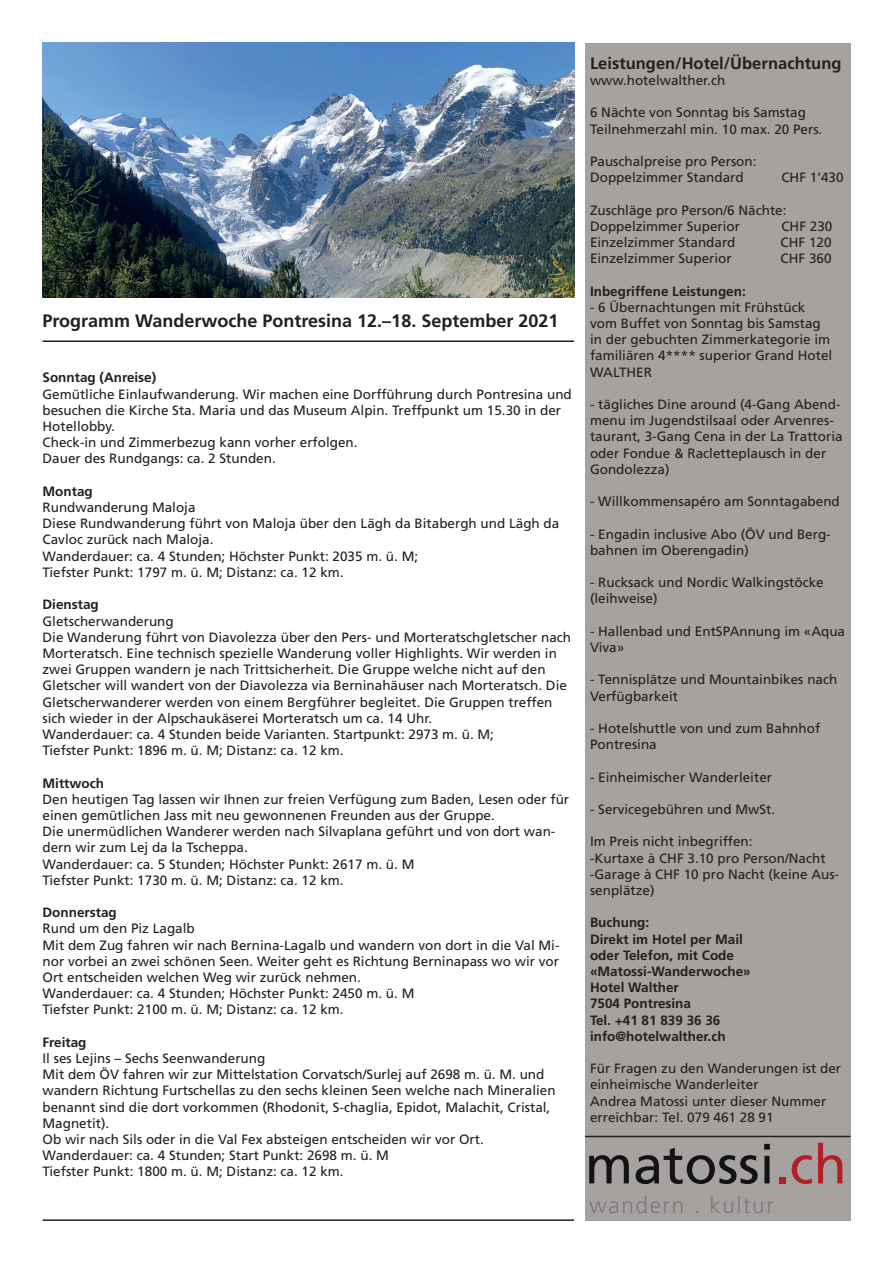
<style>
.page{position:relative;width:893px;height:1263px;background:#fff}
.page>*{position:absolute;margin:0;border:0;box-sizing:border-box;transform-origin:0 0}
.t1{font:54.15px "Frutiger LT";color:#111314}
.t2{font:300 22.5px "Frutiger LT";letter-spacing:.07em;color:#75797b}
.t3{font:700 18px "Frutiger LT";color:#231f20}
.t4{font:700 16.5px "Frutiger LT";color:#231f20}
.t5{font:13.5px/16.2px "Frutiger LT";color:#231f20}
.t6{font:700 13.5px/16.2px "Frutiger LT";color:#231f20}
.s1{color:#b11f27}
</style>
<div class="page">
<div style="left:585px;top:43px;width:265px;height:1177px;background:#a7a2a0"></div>
<img style="left:43px;top:43px;width:531px;height:255px">
<hr style="left:43px;top:340px;width:531px;height:2px;background:#231f20">
<hr style="left:585px;top:1136px;width:265px;height:1px;background:#231f20">
<hr style="left:43px;top:1219px;width:531px;height:2px;background:#231f20">
<h3 class="t3" style="left:43px;top:310px;width:517px">Programm Wanderwoche Pontresina 12.–18. September 2021</h3>
<p class="t6" style="left:43px;top:370px;width:115px">Sonntag (Anreise)</p>
<p class="t5" style="left:43px;top:386px;width:531px">Gemütliche Einlaufwanderung. Wir machen eine Dorfführung durch Pontresina und besuchen die Kirche Sta. Maria und das Museum Alpin. Treffpunkt um 15.30 in der Hotellobby.<br>Check-in und Zimmerbezug kann vorher erfolgen.<br>Dauer des Rundgangs: ca. 2 Stunden.</p>
<p class="t6" style="left:43px;top:483px;width:52px">Montag</p>
<p class="t5" style="left:43px;top:499px;width:518px">Rundwanderung Maloja<br>Diese Rundwanderung führt von Maloja über den Lägh da Bitabergh und Lägh da Cavloc zurück nach Maloja.<br>Wanderdauer: ca. 4 Stunden; Höchster Punkt: 2035 m. ü. M;<br>Tiefster Punkt: 1797 m. ü. M; Distanz: ca. 12 km.</p>
<p class="t6" style="left:43px;top:597px;width:58px">Dienstag</p>
<p class="t5" style="left:43px;top:613px;width:530px">Gletscherwanderung<br>Die Wanderung führt von Diavolezza über den Pers- und Morteratschgletscher nach Morteratsch. Eine technisch spezielle Wanderung voller Highlights. Wir werden in zwei Gruppen wandern je nach Trittsicherheit. Die Gruppe welche nicht auf den Gletscher will wandert von der Diavolezza via Berninahäuser nach Morteratsch. Die Gletscherwanderer werden von einem Bergführer begleitet. Die Gruppen treffen sich wieder in der Alpschaukäserei Morteratsch um ca. 14 Uhr.<br>Wanderdauer: ca. 4 Stunden beide Varianten. Startpunkt: 2973 m. ü. M;<br>Tiefster Punkt: 1896 m. ü. M; Distanz: ca. 12 km.</p>
<p class="t6" style="left:43px;top:775px;width:63px">Mittwoch</p>
<p class="t5" style="left:43px;top:791px;width:528px">Den heutigen Tag lassen wir Ihnen zur freien Verfügung zum Baden, Lesen oder für einen gemütlichen Jass mit neu gewonnenen Freunden aus der Gruppe.<br>Die unermüdlichen Wanderer werden nach Silvaplana geführt und von dort wan&shy;dern wir zum Lej da la Tscheppa.<br>Wanderdauer: ca. 5 Stunden; Höchster Punkt: 2617 m. ü. M<br>Tiefster Punkt: 1730 m. ü. M; Distanz: ca. 12 km.</p>
<p class="t6" style="left:43px;top:904px;width:76px">Donnerstag</p>
<p class="t5" style="left:43px;top:921px;width:518px">Rund um den Piz Lagalb<br>Mit dem Zug fahren wir nach Bernina-Lagalb und wandern von dort in die Val Mi&shy;nor vorbei an zwei schönen Seen. Weiter geht es Richtung Berninapass wo wir vor Ort entscheiden welchen Weg wir zurück nehmen.<br>Wanderdauer: ca. 4 Stunden; Höchster Punkt: 2450 m. ü. M<br>Tiefster Punkt: 2100 m. ü. M; Distanz: ca. 12 km.</p>
<p class="t6" style="left:43px;top:1034px;width:46px">Freitag</p>
<p class="t5" style="left:43px;top:1050px;width:515px">Il ses Lejins – Sechs Seenwanderung<br>Mit dem ÖV fahren wir zur Mittelstation Corvatsch/Surlej auf 2698 m. ü. M. und wandern Richtung Furtschellas zu den sechs kleinen Seen welche nach Mineralien benannt sind die dort vorkommen (Rhodonit, S-chaglia, Epidot, Malachit, Cristal, Magnetit).<br>Ob wir nach Sils oder in die Val Fex absteigen entscheiden wir vor Ort.<br>Wanderdauer: ca. 4 Stunden; Start Punkt: 2698 m. ü. M<br>Tiefster Punkt: 1800 m. ü. M; Distanz: ca. 12 km.</p>
<p class="t4" style="left:590px;top:53px;width:253px">Leistungen/Hotel/Übernachtung</p>
<p class="t5" style="left:590px;top:72px;width:137px">www.hotelwalther.ch</p>
<p class="t5" style="left:590px;top:105px;width:234px">6 Nächte von Sonntag bis Samstag<br>Teilnehmerzahl min. 10 max. 20 Pers.</p>
<p class="t5" style="left:590px;top:153px;width:168px">Pauschalpreise pro Person:<br>Doppelzimmer Standard</p>
<p class="t5" style="left:781px;top:169px;width:64px">CHF 1’430</p>
<p class="t5" style="left:590px;top:202px;width:198px">Zuschläge pro Person/6 Nächte:<br>Doppelzimmer Superior</p>
<p class="t5" style="left:781px;top:218px;width:53px">CHF 230</p>
<p class="t5" style="left:590px;top:234px;width:147px">Einzelzimmer Standard</p>
<p class="t5" style="left:781px;top:234px;width:53px">CHF 120</p>
<p class="t5" style="left:590px;top:250px;width:143px">Einzelzimmer Superior</p>
<p class="t5" style="left:781px;top:250px;width:53px">CHF 360</p>
<p class="t6" style="left:590px;top:283px;width:157px">Inbegriffene Leistungen:</p>
<p class="t5" style="left:590px;top:299px;width:244px">- 6 Übernachtungen mit Frühstück vom Buffet von Sonntag bis Samstag in der gebuchten Zimmerkategorie im familiären 4**** superior Grand Hotel<br>WALTHER</p>
<p class="t5" style="left:590px;top:396px;width:254px">- tägliches Dine around (4-Gang Abend&shy;menu im Jugendstilsaal oder Arvenres&shy;taurant, 3-Gang Cena in der La Trattoria oder Fondue &amp; Racletteplausch in der Gondolezza)</p>
<p class="t5" style="left:590px;top:493px;width:251px">- Willkommensapéro am Sonntagabend</p>
<p class="t5" style="left:590px;top:526px;width:242px">- Engadin inclusive Abo (ÖV und Berg&shy;bahnen im Oberengadin)</p>
<p class="t5" style="left:590px;top:574px;width:235px">- Rucksack und Nordic Walkingstöcke (leihweise)</p>
<p class="t5" style="left:590px;top:623px;width:257px">- Hallenbad und EntSPAnnung im «Aqua<br>Viva»</p>
<p class="t5" style="left:590px;top:672px;width:249px">- Tennisplätze und Mountainbikes nach<br>Verfügbarkeit</p>
<p class="t5" style="left:590px;top:720px;width:232px">- Hotelshuttle von und zum Bahnhof<br>Pontresina</p>
<p class="t5" style="left:590px;top:769px;width:184px">- Einheimischer Wanderleiter</p>
<p class="t5" style="left:590px;top:801px;width:187px">- Servicegebühren und MwSt.</p>
<p class="t5" style="left:590px;top:834px;width:251px">Im Preis nicht inbegriffen:<br>-Kurtaxe à CHF 3.10 pro Person/Nacht -Garage à CHF 10 pro Nacht (keine Aus&shy;senplätze)</p>
<p class="t6" style="left:590px;top:915px;width:162px">Buchung:<br>Direkt im Hotel per Mail oder Telefon, mit Code «Matossi-Wanderwoche»<br>Hotel Walther<br>7504 Pontresina<br>Tel. +41 81 839 36 36 info@hotelwalther.ch</p>
<p class="t5" style="left:590px;top:1060px;width:253px">Für Fragen zu den Wanderungen ist der einheimische Wanderleiter<br>Andrea Matossi unter dieser Nummer erreichbar: Tel. 079 461 28 91</p>
<h1 class="t1" style="left:585px;top:1133px;width:263px">matossi<span class="s1">.ch</span></h1>
<h2 class="t2" style="left:589px;top:1192px;width:186px">wandern . kultur</h2>
</div>
